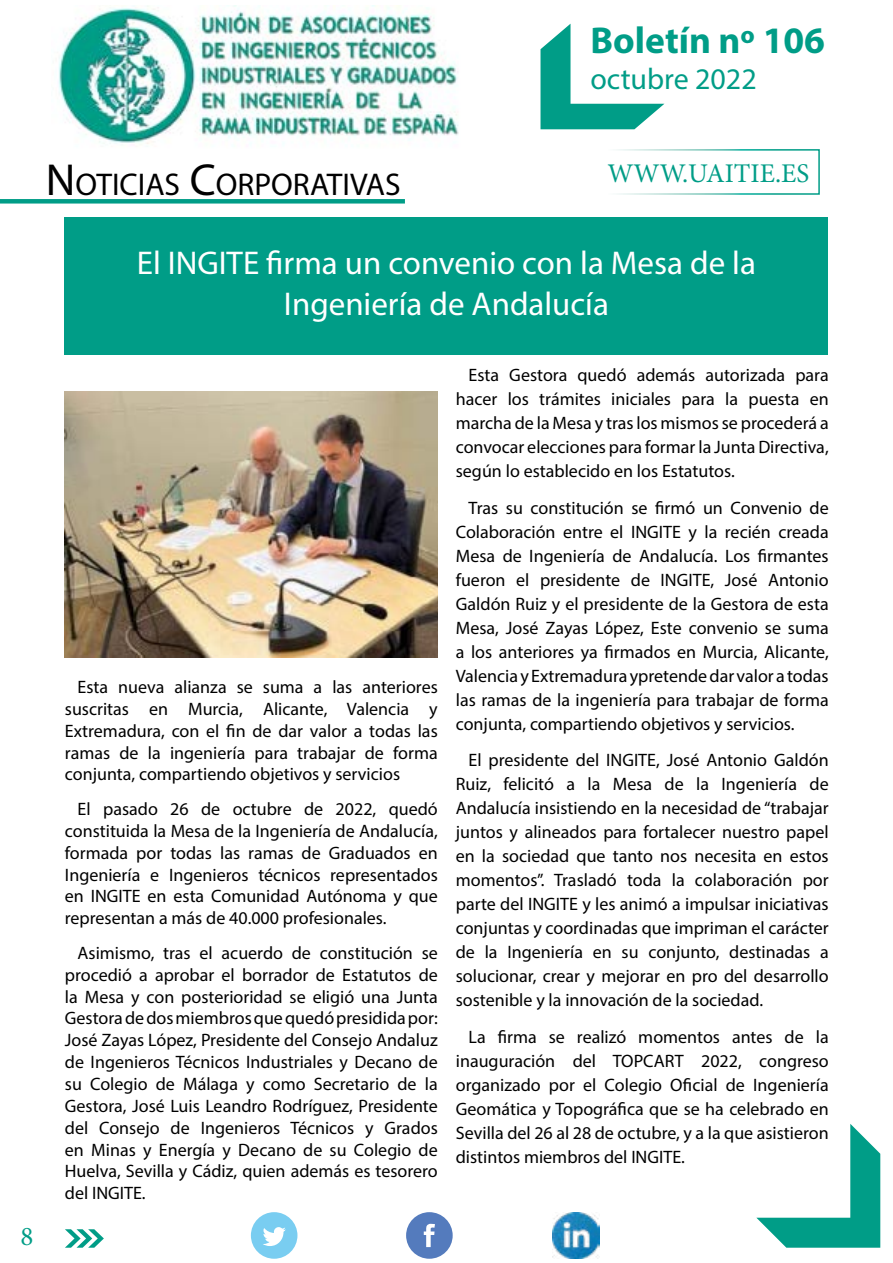
<style>
.page{position:relative;width:893px;height:1263px;background:#fff}
.page>*{position:absolute;margin:0;border:0;box-sizing:border-box;transform-origin:0 0}
.t1{font:45px "Myriad Pro";color:#000}
.t2{font:700 37.5px "Myriad Pro";color:#009d87}
.t3{font:33px/40.5px "Myriad Pro";color:#fff;text-align:center}
.t4{font:31.5px "Myriad Pro";color:#000}
.t5{font:30px "Myriad Pro";color:#009d87}
.t6{font:27px "Minion Pro";color:#009d87}
.t7{font:18px/24px "Myriad Pro";color:#000;text-align:justify}
.s1{font-size:45px}
</style>
<div class="page">
<svg style="left:65px;top:1229px;width:39px;height:19px"></svg>
<div style="left:406px;top:1212px;width:47px;height:47px;background:#547bbd;border-radius:50%"></div>
<svg style="left:424px;top:1224px;width:11px;height:23px"></svg>
<div style="left:251px;top:1212px;width:46px;height:47px;background:#79cdf1;border-radius:50%"></div>
<svg style="left:263px;top:1227px;width:23px;height:19px"></svg>
<img style="left:553px;top:1212px;width:46px;height:47px">
<svg style="left:756px;top:1124px;width:124px;height:124px"></svg>
<svg style="left:540px;top:24px;width:124px;height:105px"></svg>
<div style="left:606px;top:149px;width:214px;height:46px;border:2px solid #fff"></div>
<div style="left:0;top:199px;width:405px;height:5px;background:#009d87"></div>
<img style="left:58px;top:6px;width:401px;height:138px">
<div style="left:65px;top:218px;width:763px;height:137px;background:#009d87"></div>
<img style="left:65px;top:391px;width:372px;height:266px">
<h2 class="t2" style="left:590px;top:16px;width:236px">Boletín nº 106</h2>
<h3 class="t5" style="left:590px;top:60px;width:168px">octubre 2022</h3>
<h1 class="t1" style="left:46px;top:152px;width:31px">N</h1>
<h3 class="t6" style="left:607px;top:155px;width:204px">WWW.UAITIE.ES</h3>
<h3 class="t4" style="left:75px;top:165px;width:327px">OTICIAS <span class="s1">C</span>ORPORATIVAS</h3>
<h3 class="t6" style="left:21px;top:1218px;width:14px">8</h3>
<h3 class="t3" style="left:137px;top:242px;width:621px">El INGITE firma un convenio con la Mesa de la<br>Ingeniería de Andalucía</h3>
<p class="t7" style="left:65px;top:676px;width:374px;line-height:21.9px;text-indent:13px">Esta nueva alianza se suma a las anteriores suscritas en Murcia, Alicante, Valencia y Extremadura, con el fin de dar valor a todas las ramas de la ingeniería para trabajar de forma conjunta, compartiendo objetivos y servicios</p>
<p class="t7" style="left:65px;top:798px;width:374px;line-height:21.9px;text-indent:13px">El pasado 26 de octubre de 2022, quedó constituida la Mesa de la Ingeniería de Andalucía, formada por todas las ramas de Graduados en Ingeniería e Ingenieros técnicos representados en INGITE en esta Comunidad Autónoma y que representan a más de 40.000 profesionales.</p>
<p class="t7" style="left:65px;top:942px;width:374px;line-height:21.9px;text-indent:13px">Asimismo, tras el acuerdo de constitución se procedió a aprobar el borrador de Estatutos de la Mesa y con posterioridad se eligió una Junta Gestora de dos miembros que quedó presidida por:<br>José Zayas López, Presidente del Consejo Andaluz de Ingenieros Técnicos Industriales y Decano de su Colegio de Málaga y como Secretario de la Gestora, José Luis Leandro Rodríguez, Presidente del Consejo de Ingenieros Técnicos y Grados en Minas y Energía y Decano de su Colegio de Huelva, Sevilla y Cádiz, quien además es tesorero del INGITE.</p>
<p class="t7" style="left:456px;top:363px;width:374px;text-indent:13px">Esta Gestora quedó además autorizada para hacer los trámites iniciales para la puesta en marcha de la Mesa y tras los mismos se procederá a convocar elecciones para formar la Junta Directiva, según lo establecido en los Estatutos.</p>
<p class="t7" style="left:456px;top:496px;width:374px;text-indent:13px">Tras su constitución se firmó un Convenio de Colaboración entre el INGITE y la recién creada Mesa de Ingeniería de Andalucía. Los firmantes fueron el presidente de INGITE, José Antonio Galdón Ruiz y el presidente de la Gestora de esta Mesa, José Zayas López, Este convenio se suma a los anteriores ya firmados en Murcia, Alicante, Valencia y Extremadura ypretende dar valor a todas las ramas de la ingeniería para trabajar de forma conjunta, compartiendo objetivos y servicios.</p>
<p class="t7" style="left:456px;top:748px;width:374px;text-indent:13px">El presidente del INGITE, José Antonio Galdón Ruiz, felicitó a la Mesa de la Ingeniería de Andalucía insistiendo en la necesidad de “trabajar juntos y alineados para fortalecer nuestro papel en la sociedad que tanto nos necesita en estos momentos”. Trasladó toda la colaboración por parte del INGITE y les animó a impulsar iniciativas conjuntas y coordinadas que impriman el carácter de la Ingeniería en su conjunto, destinadas a solucionar, crear y mejorar en pro del desarrollo sostenible y la innovación de la sociedad.</p>
<p class="t7" style="left:456px;top:1024px;width:374px;text-indent:13px">La firma se realizó momentos antes de la inauguración del TOPCART 2022, congreso organizado por el Colegio Oficial de Ingeniería Geomática y Topográfica que se ha celebrado en Sevilla del 26 al 28 de octubre, y a la que asistieron distintos miembros del INGITE.</p>
</div>
